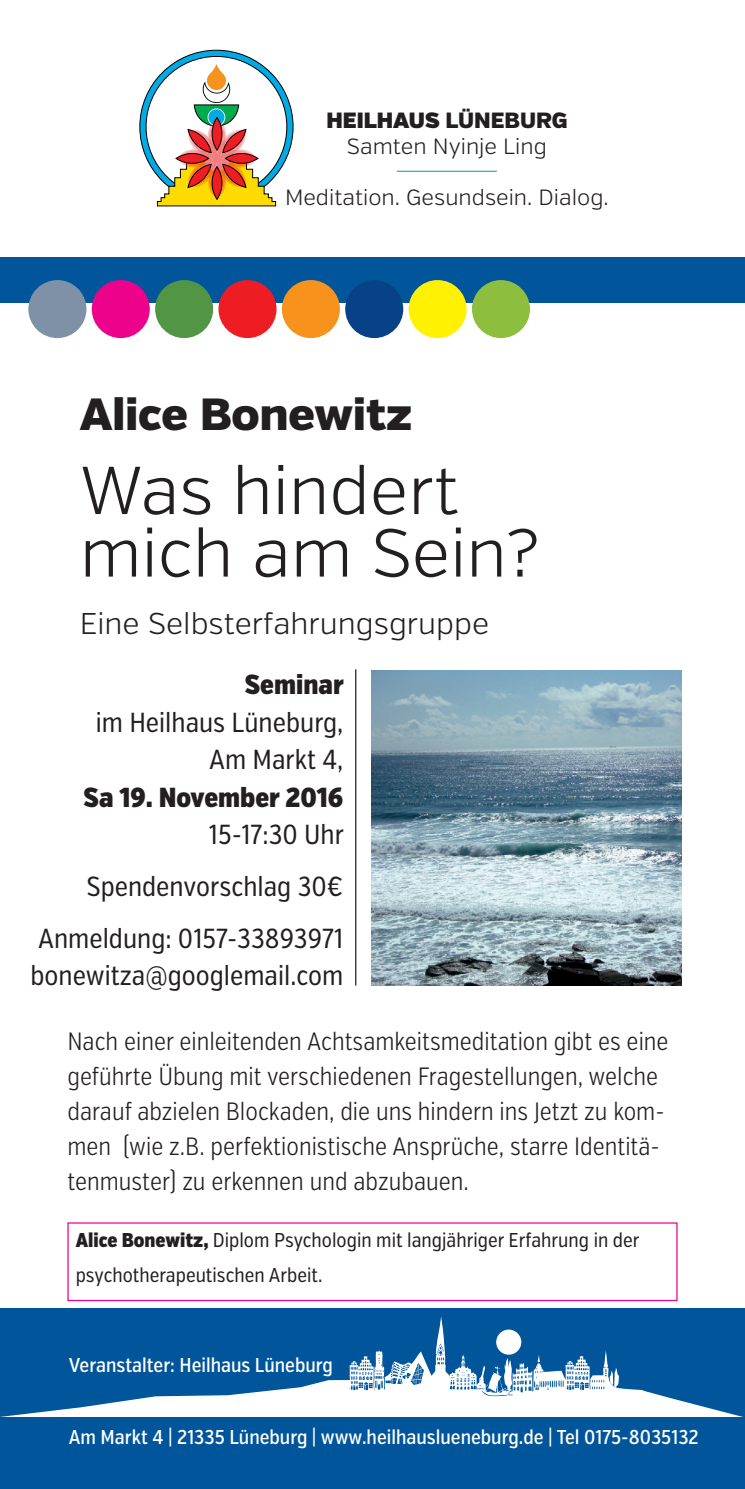
<style>
.page{position:relative;width:745px;height:1489px;background:#fff}
.page>*{position:absolute;margin:0;border:0;box-sizing:border-box;transform-origin:0 0}
.t1{font:300 67.5px/62.5px "Verb";color:#231f20}
.t2{font:900 45px "Verb";color:#231f20}
.t3{font:300 30px "Verb";color:#231f20}
.t4{font:27.5px/51.8px "Verb Ex Cond";color:#231f20;text-align:right}
.t5{font:900 27.5px "Verb Ex Cond";color:#231f20}
.t6{font:300 25px/35px "Verb Ex Cond";color:#231f20}
.t7{font:300 22px "Verb";color:#231f20}
.t8{font:22px "Verb Ultra";color:#231f20}
.t9{font:500 20px "Verb Ex Cond";color:#fff}
.t10{font:20px/35px "Verb Ex Cond";color:#231f20}
.s1{font-family:"Verb";font-weight:900}
.s2{font-weight:900}
</style>
<div class="page">
<div style="left:0;top:1307px;width:744px;height:181px;background:#01569b"></div>
<svg style="left:8px;top:1317px;width:731px;height:99px"></svg>
<svg style="left:407px;top:1363px;width:15px;height:16px"></svg>
<svg style="left:392px;top:1378px;width:7px;height:3px"></svg>
<svg style="left:567px;top:1371px;width:20px;height:12px"></svg>
<svg style="left:351px;top:1371px;width:20px;height:12px"></svg>
<svg style="left:513px;top:1371px;width:18px;height:17px"></svg>
<svg style="left:139px;top:49px;width:155px;height:158px"></svg>
<hr style="left:397px;top:171px;width:99px;height:1px;background:#2b8ecc">
<div style="left:0;top:257px;width:744px;height:45px;background:#01569b"></div>
<div style="left:408px;top:280px;width:58px;height:58px;background:#fff101;border-radius:50%"></div>
<div style="left:282px;top:280px;width:57px;height:58px;background:#f7931d;border-radius:50%"></div>
<div style="left:345px;top:280px;width:58px;height:58px;background:#074289;border-radius:50%"></div>
<div style="left:218px;top:280px;width:58px;height:58px;background:#ee1d23;border-radius:50%"></div>
<div style="left:471px;top:280px;width:58px;height:58px;background:#8dbe3e;border-radius:50%"></div>
<div style="left:92px;top:280px;width:58px;height:58px;background:#ed028c;border-radius:50%"></div>
<div style="left:155px;top:280px;width:58px;height:58px;background:#519545;border-radius:50%"></div>
<div style="left:28px;top:280px;width:58px;height:58px;background:#7e91a6;border-radius:50%"></div>
<hr style="left:355px;top:669px;width:1px;height:316px;background:#231f20">
<img style="left:371px;top:670px;width:309px;height:315px">
<p class="t8" style="left:326px;top:106px;width:243px">HEILHAUS <span class="s1">LÜNEBURG</span></p>
<p class="t7" style="left:347px;top:133px;width:201px">Samten Nyinje Ling</p>
<p class="t7" style="left:285px;top:184px;width:325px">Meditation. Gesundsein. Dialog.</p>
<h2 class="t2" style="left:80px;top:387px;width:334px">Alice Bonewitz</h2>
<h1 class="t1" style="left:80px;top:460px;width:461px">Was hindert mich am Sein?</h1>
<p class="t3" style="left:80px;top:605px;width:411px">Eine Selbsterfahrungsgruppe</p>
<p class="t5" style="left:245px;top:668px;width:100px">Seminar</p>
<p class="t4" style="left:96px;top:704px;width:249px;line-height:37.5px">im Heilhaus Lüneburg,<br>Am Markt 4,</p>
<p class="t5" style="left:84px;top:780px;width:261px">Sa 19. November 2016</p>
<p class="t4" style="left:38px;top:809px;width:307px">15-17:30 Uhr<br>Spendenvorschlag 30€<br>Anmeldung: 0157-33893971</p>
<p class="t4" style="left:30px;top:950px;width:314px">bonewitza@googlemail.com</p>
<p class="t6" style="left:67px;top:1023px;width:602px">Nach einer einleitenden Achtsamkeitsmeditation gibt es eine geführte Übung mit verschiedenen Fragestellungen, welche darauf abzielen Blockaden, die uns hindern ins Jetzt zu kom&shy;men (wie z.B. perfektionistische Ansprüche, starre Identitä&shy;tenmuster) zu erkennen und abzubauen.</p>
<p class="t10" style="left:76px;top:1222px;width:565px"><span class="s2">Alice Bonewitz,</span> Diplom Psychologin mit langjähriger Erfahrung in der psychotherapeutischen Arbeit.</p>
<p class="t9" style="left:69px;top:1353px;width:265px">Veranstalter: Heilhaus Lüneburg</p>
<p class="t9" style="left:69px;top:1425px;width:631px">Am Markt 4 | 21335 Lüneburg | www.heilhauslueneburg.de | Tel 0175-8035132</p>
</div>
